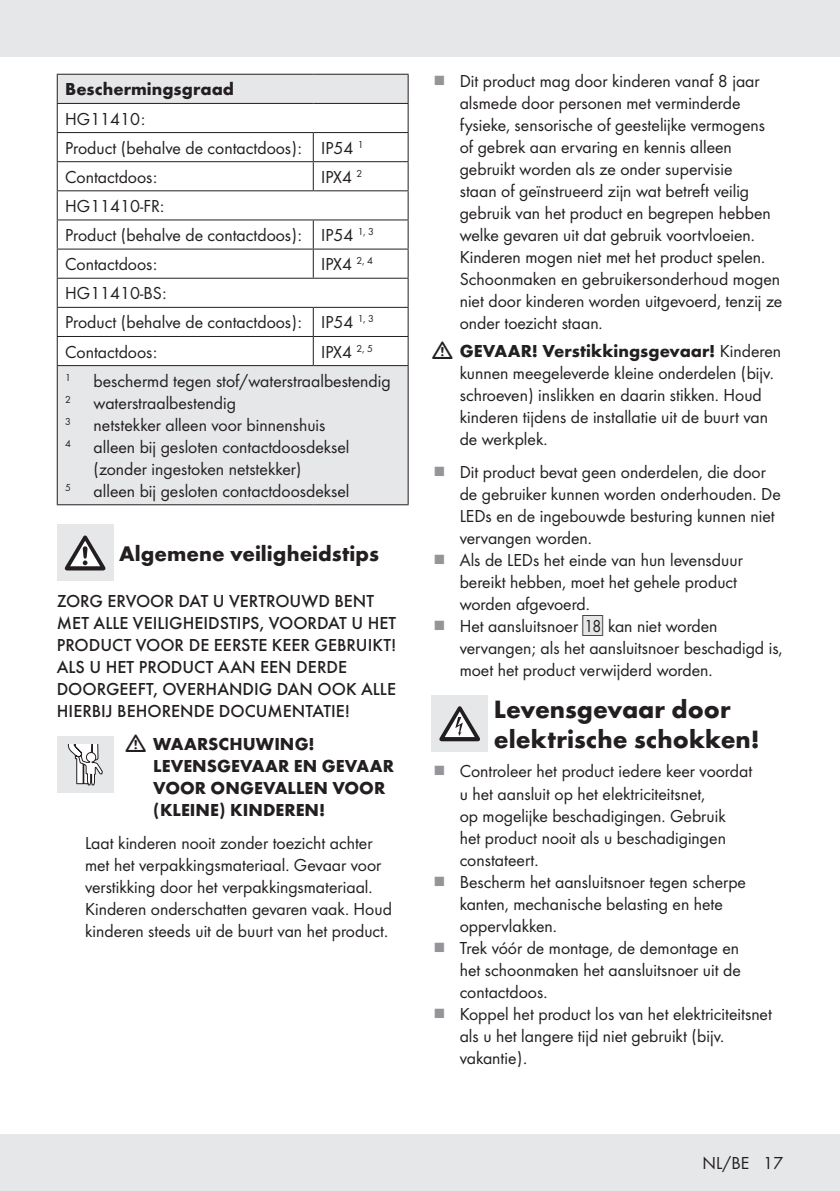
<style>
.page{position:relative;width:840px;height:1191px;background:#fff}
.page>*{position:absolute;margin:0;border:0;box-sizing:border-box;transform-origin:0 0}
.Body{font:700 26px/30px "Futura";color:#231f20}
.Headline-01{font:700 22px "Futura";color:#231f20}
.Indent{font:18px/22px "Futura Boo";color:#231f20}
.Body-2{font:18px "Futura Boo";color:#231f20}
.Body_SB{font:500 18px/22px "Futura";color:#231f20}
.Headline-03_SB{font:700 18px/22px "Futura";color:#231f20}
.Indent_SB{font:18px "Futura Boo";color:#231f20}
.Indent-2{font:10.4px "Futura Boo";color:#231f20}
.Indent_SB-2{font:10.4px "Futura Boo";color:#231f20}
.s1{font-family:"Futura";font-weight:700}
.s2{font-family:"IMP Lidl Num Box";font-size:15.8px;color:#e6e7e9}
.s3{font-family:"IMP Lidl Num Box";font-size:15.8px}
</style>
<div class="page">
<div style="left:0;top:1134px;width:839px;height:57px;background:#e6e7e9"></div>
<div style="left:0;top:0;width:839px;height:57px;background:#e6e7e9"></div>
<svg style="left:58px;top:75px;width:349px;height:429px"></svg>
<hr style="left:407px;top:366px;width:1px;height:138px;background:#231f20">
<hr style="left:57px;top:74px;width:256px;height:1px;background:#231f20">
<hr style="left:313px;top:74px;width:95px;height:1px;background:#231f20">
<hr style="left:57px;top:103px;width:256px;height:1px;background:#231f20">
<hr style="left:313px;top:103px;width:95px;height:1px;background:#231f20">
<hr style="left:57px;top:132px;width:256px;height:1px;background:#231f20">
<hr style="left:313px;top:132px;width:95px;height:1px;background:#231f20">
<hr style="left:57px;top:161px;width:256px;height:1px;background:#231f20">
<hr style="left:313px;top:161px;width:95px;height:1px;background:#231f20">
<svg style="left:312px;top:133px;width:1px;height:57px"></svg>
<hr style="left:57px;top:190px;width:256px;height:1px;background:#231f20">
<hr style="left:313px;top:190px;width:95px;height:1px;background:#231f20">
<hr style="left:57px;top:219px;width:256px;height:1px;background:#231f20">
<hr style="left:313px;top:219px;width:95px;height:1px;background:#231f20">
<hr style="left:57px;top:248px;width:256px;height:1px;background:#231f20">
<hr style="left:313px;top:248px;width:95px;height:1px;background:#231f20">
<svg style="left:312px;top:220px;width:1px;height:58px"></svg>
<hr style="left:57px;top:278px;width:256px;height:1px;background:#231f20">
<hr style="left:313px;top:278px;width:95px;height:1px;background:#231f20">
<hr style="left:57px;top:307px;width:256px;height:1px;background:#231f20">
<hr style="left:313px;top:307px;width:95px;height:1px;background:#231f20">
<hr style="left:57px;top:336px;width:256px;height:1px;background:#231f20">
<svg style="left:57px;top:75px;width:1px;height:290px"></svg>
<hr style="left:313px;top:336px;width:95px;height:1px;background:#231f20">
<svg style="left:312px;top:308px;width:1px;height:57px"></svg>
<svg style="left:407px;top:75px;width:1px;height:290px"></svg>
<hr style="left:57px;top:365px;width:256px;height:1px;background:#231f20">
<hr style="left:57px;top:366px;width:1px;height:138px;background:#231f20">
<hr style="left:313px;top:365px;width:95px;height:1px;background:#231f20">
<hr style="left:57px;top:504px;width:256px;height:1px;background:#231f20">
<hr style="left:313px;top:504px;width:95px;height:1px;background:#231f20">
<div style="left:57px;top:524px;width:56px;height:57px;background:#e6e7e9"></div>
<svg style="left:65px;top:535px;width:40px;height:35px"></svg>
<div style="left:57px;top:736px;width:56px;height:57px;background:#e6e7e9"></div>
<svg style="left:67px;top:744px;width:36px;height:41px"></svg>
<div style="left:431px;top:695px;width:57px;height:57px;background:#e6e7e9"></div>
<svg style="left:439px;top:706px;width:40px;height:35px"></svg>
<p class="Headline-03_SB" style="left:65px;top:77px;width:170px">Beschermingsgraad</p>
<p class="Body-2" style="left:65px;top:106px;width:81px">HG11410:</p>
<p class="Body-2" style="left:65px;top:135px;width:238px">Product (behalve de contactdoos):</p>
<p class="Body-2" style="left:321px;top:135px;width:44px">IP54 <sup>1</sup></p>
<p class="Body-2" style="left:65px;top:164px;width:93px">Contactdoos:</p>
<p class="Body-2" style="left:321px;top:164px;width:43px">IPX4 <sup>2</sup></p>
<p class="Body-2" style="left:65px;top:193px;width:100px">HG11410-FR:</p>
<p class="Body-2" style="left:65px;top:223px;width:238px">Product (behalve de contactdoos):</p>
<p class="Body-2" style="left:321px;top:223px;width:54px">IP54 <sup>1,</sup> <sup>3</sup></p>
<p class="Body-2" style="left:65px;top:252px;width:93px">Contactdoos:</p>
<p class="Body-2" style="left:321px;top:252px;width:53px">IPX4 <sup>2,</sup> <sup>4</sup></p>
<p class="Body-2" style="left:65px;top:281px;width:103px">HG11410-BS:</p>
<p class="Body-2" style="left:65px;top:310px;width:238px">Product (behalve de contactdoos):</p>
<p class="Body-2" style="left:321px;top:310px;width:54px">IP54 <sup>1,</sup> <sup>3</sup></p>
<p class="Body-2" style="left:65px;top:339px;width:93px">Contactdoos:</p>
<p class="Body-2" style="left:321px;top:339px;width:53px">IPX4 <sup>2,</sup> <sup>5</sup></p>
<p class="Indent_SB-2" style="left:65px;top:370px;width:7px">1</p>
<p class="Indent_SB" style="left:94px;top:368px;width:298px">beschermd tegen stof/waterstraalbestendig</p>
<p class="Indent-2" style="left:65px;top:392px;width:7px">2</p>
<p class="Indent" style="left:94px;top:391px;width:144px">waterstraalbestendig</p>
<p class="Indent-2" style="left:65px;top:414px;width:7px">3</p>
<p class="Indent" style="left:94px;top:413px;width:233px">netstekker alleen voor binnenshuis</p>
<p class="Indent-2" style="left:65px;top:436px;width:7px">4</p>
<p class="Indent" style="left:94px;top:435px;width:257px">alleen bij gesloten contactdoosdeksel (zonder ingestoken netstekker)</p>
<p class="Indent-2" style="left:65px;top:480px;width:7px">5</p>
<p class="Indent" style="left:94px;top:479px;width:257px">alleen bij gesloten contactdoosdeksel</p>
<p class="Headline-01" style="left:119px;top:537px;width:261px">Algemene veiligheidstips</p>
<p class="Body_SB" style="left:57px;top:588px;width:341px">ZORG ERVOOR DAT U VERTROUWD BENT MET ALLE VEILIGHEIDSTIPS, VOORDAT U HET PRODUCT VOOR DE EERSTE KEER GEBRUIKT!<br>ALS U HET PRODUCT AAN EEN DERDE DOORGEEFT, OVERHANDIG DAN OOK ALLE HIERBIJ BEHORENDE DOCUMENTATIE!</p>
<p class="Headline-03_SB" style="left:153px;top:731px;width:242px">WAARSCHUWING!<br>LEVENSGEVAAR EN GEVAAR<br>VOOR ONGEVALLEN VOOR (KLEINE) KINDEREN!</p>
<p class="Indent" style="left:85px;top:831px;width:308px">Laat kinderen nooit zonder toezicht achter met het verpakkingsmateriaal. Gevaar voor verstikking door het verpakkingsmateriaal.<br>Kinderen onderschatten gevaren vaak. Houd kinderen steeds uit de buurt van het product.</p>
<p class="Indent" style="left:459px;top:69px;width:324px">Dit product mag door kinderen vanaf 8 jaar alsmede door personen met verminderde fysieke, sensorische of geestelijke vermogens of gebrek aan ervaring en kennis alleen gebruikt worden als ze onder supervisie<br>staan of geïnstrueerd zijn wat betreft veilig gebruik van het product en begrepen hebben welke gevaren uit dat gebruik voortvloeien.<br>Kinderen mogen niet met het product spelen.<br>Schoonmaken en gebruikersonderhoud mogen niet door kinderen worden uitgevoerd, tenzij ze onder toezicht staan.</p>
<p class="Indent" style="left:459px;top:339px;width:323px"><span class="s1">GEVAAR! Verstikkingsgevaar!</span> Kinderen kunnen meegeleverde kleine onderdelen (bijv. schroeven) inslikken en daarin stikken. Houd kinderen tijdens de installatie uit de buurt van de werkplek.</p>
<p class="Indent" style="left:459px;top:460px;width:322px">Dit product bevat geen onderdelen, die door de gebruiker kunnen worden onderhouden. De LEDs en de ingebouwde besturing kunnen niet vervangen worden.</p>
<p class="Indent" style="left:459px;top:548px;width:284px">Als de LEDs het einde van hun levensduur bereikt hebben, moet het gehele product worden afgevoerd.</p>
<p class="Indent" style="left:459px;top:614px;width:324px">Het aansluitsnoer <span class="s2">[</span><span class="s3">18]</span> kan niet worden vervangen; als het aansluitsnoer beschadigd is, moet het product verwijderd worden.</p>
<p class="Body" style="left:493px;top:692px;width:267px">Levensgevaar door elektrische schokken!</p>
<p class="Indent" style="left:459px;top:759px;width:294px">Controleer het product iedere keer voordat u het aansluit op het elektriciteitsnet,<br>op mogelijke beschadigingen. Gebruik<br>het product nooit als u beschadigingen constateert.</p>
<p class="Indent" style="left:459px;top:869px;width:288px">Bescherm het aansluitsnoer tegen scherpe kanten, mechanische belasting en hete oppervlakken.</p>
<p class="Indent" style="left:459px;top:935px;width:282px;text-align:justify">Trek vóór de montage, de demontage en het schoonmaken het aansluitsnoer uit de contactdoos.</p>
<p class="Indent" style="left:459px;top:1001px;width:313px">Koppel het product los van het elektriciteitsnet als u het langere tijd niet gebruikt (bijv. vakantie).</p>
<p class="Indent" style="left:702px;top:1151px;width:82px">NL/BE 17</p>
</div>
